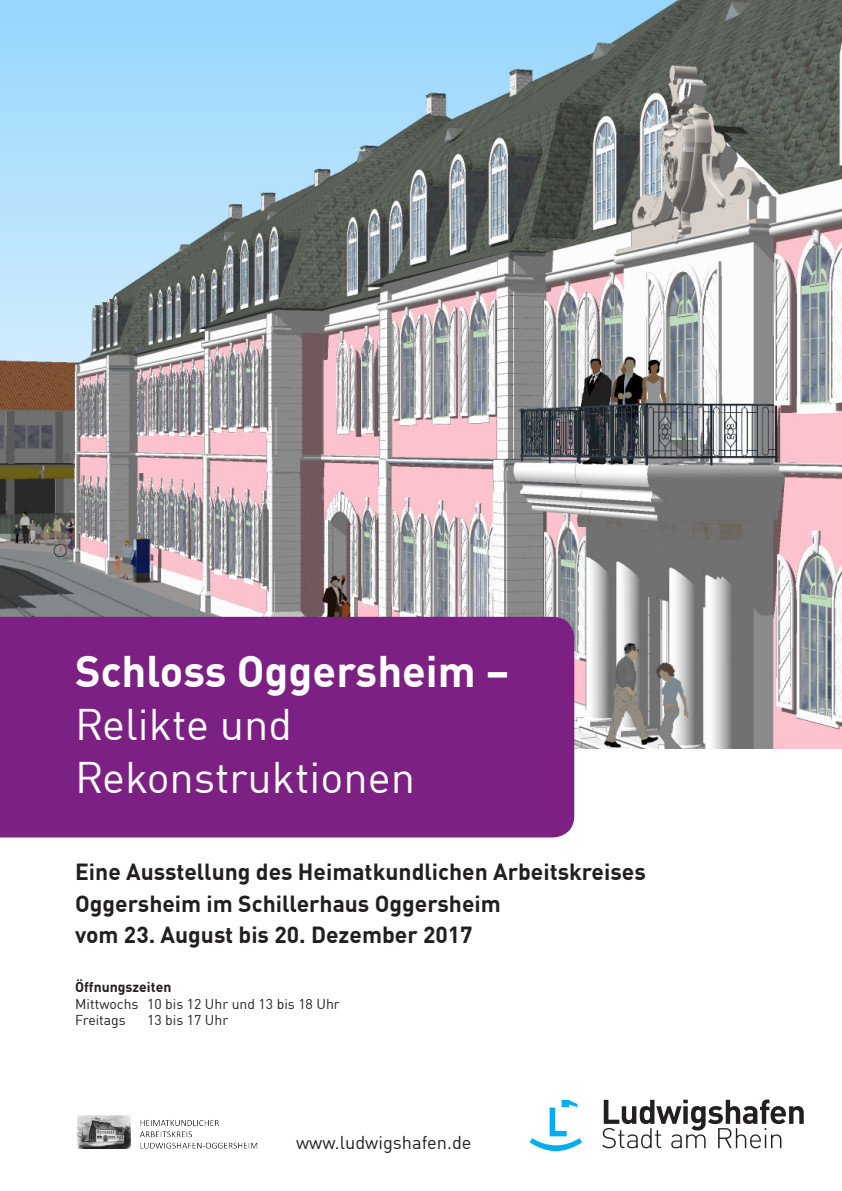
<style>
.page{position:relative;width:842px;height:1191px;background:#fff}
.page>*{position:absolute;margin:0;border:0;box-sizing:border-box;transform-origin:0 0}
.t1{font:43.3px/52.9px "DIN Offc";color:#fff}
.t2{font:700 43.3px "DIN Offc";color:#fff}
.t3{font:700 22.8px/31.7px "DIN Offc";color:#231f20}
.t4{font:18.2px "DIN Offc";color:#231f20}
.t5{font:14px/16.8px "DIN Offc";color:#231f20}
.t6{font:700 14px "DIN Offc";color:#231f20}
</style>
<div class="page">
<svg style="left:602px;top:1099px;width:202px;height:49px"></svg>
<svg style="left:530px;top:1099px;width:52px;height:52px"></svg>
<img style="left:0;top:0;width:842px;height:748px">
<div style="left:0;top:617px;width:574px;height:220px;background:#7d2083"></div>
<img style="left:77px;top:1115px;width:54px;height:33px">
<img style="left:140px;top:1120px;width:118px;height:29px">
<h1 class="t2" style="left:75px;top:643px;width:436px">Schloss Oggersheim –</h1>
<h1 class="t1" style="left:75px;top:697px;width:341px">Relikte und<br>Rekonstruktionen</h1>
<p class="t3" style="left:75px;top:854px;width:572px">Eine Ausstellung des Heimatkundlichen Arbeitskreises<br>Oggersheim im Schillerhaus Oggersheim<br>vom 23. August bis 20. Dezember 2017</p>
<p class="t6" style="left:75px;top:977px;width:98px">Öffnungszeiten</p>
<p class="t5" style="left:75px;top:995px;width:266px">Mittwochs 10 bis 12 Uhr und 13 bis 18 Uhr<br>Freitags</p>
<p class="t5" style="left:147px;top:1011px;width:83px">13 bis 17 Uhr</p>
<p class="t4" style="left:296px;top:1130px;width:177px">www.ludwigshafen.de</p>
</div>
